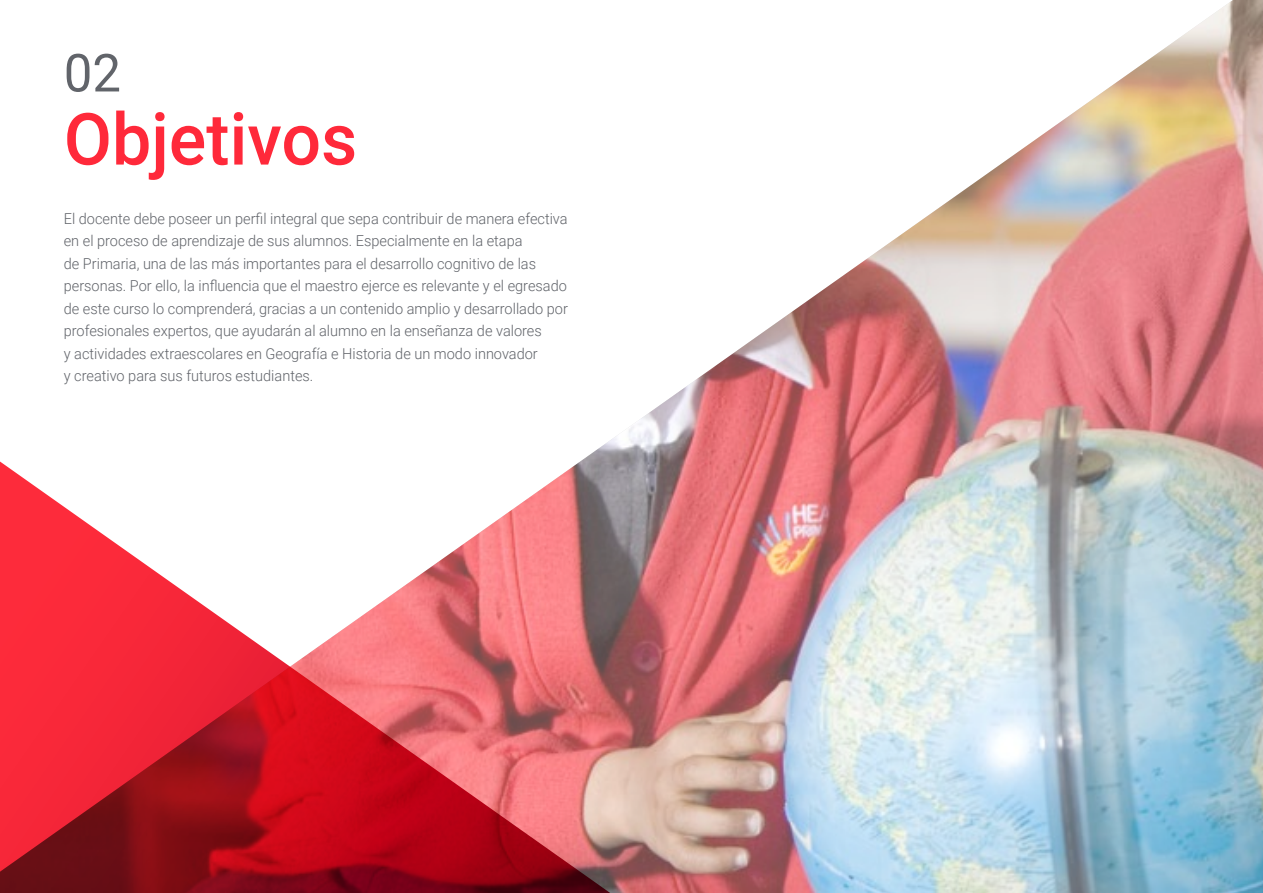
<style>
.page{position:relative;width:1263px;height:893px;background:#fff}
.page>*{position:absolute;margin:0;border:0;box-sizing:border-box;transform-origin:0 0}
.t1{font:500 72px "Roboto";color:#ff293a}
.t2{font:52.5px "Roboto";color:#61646a}
.t3{font:300 15px/22.5px "Roboto";color:#61646a}
</style>
<div class="page">
<img style="left:602px;top:0;width:661px;height:893px">
<svg style="left:0;top:446px;width:640px;height:447px"></svg>
<h2 class="t2" style="left:64px;top:36px;width:59px">02</h2>
<h1 class="t1" style="left:64px;top:89px;width:295px">Objetivos</h1>
<p class="t3" style="left:64px;top:207px;width:506px">El docente debe poseer un perfil integral que sepa contribuir de manera efectiva en el proceso de aprendizaje de sus alumnos. Especialmente en la etapa<br>de Primaria, una de las más importantes para el desarrollo cognitivo de las personas. Por ello, la influencia que el maestro ejerce es relevante y el egresado de este curso lo comprenderá, gracias a un contenido amplio y desarrollado por profesionales expertos, que ayudarán al alumno en la enseñanza de valores<br>y actividades extraescolares en Geografía e Historia de un modo innovador<br>y creativo para sus futuros estudiantes.</p>
</div>
